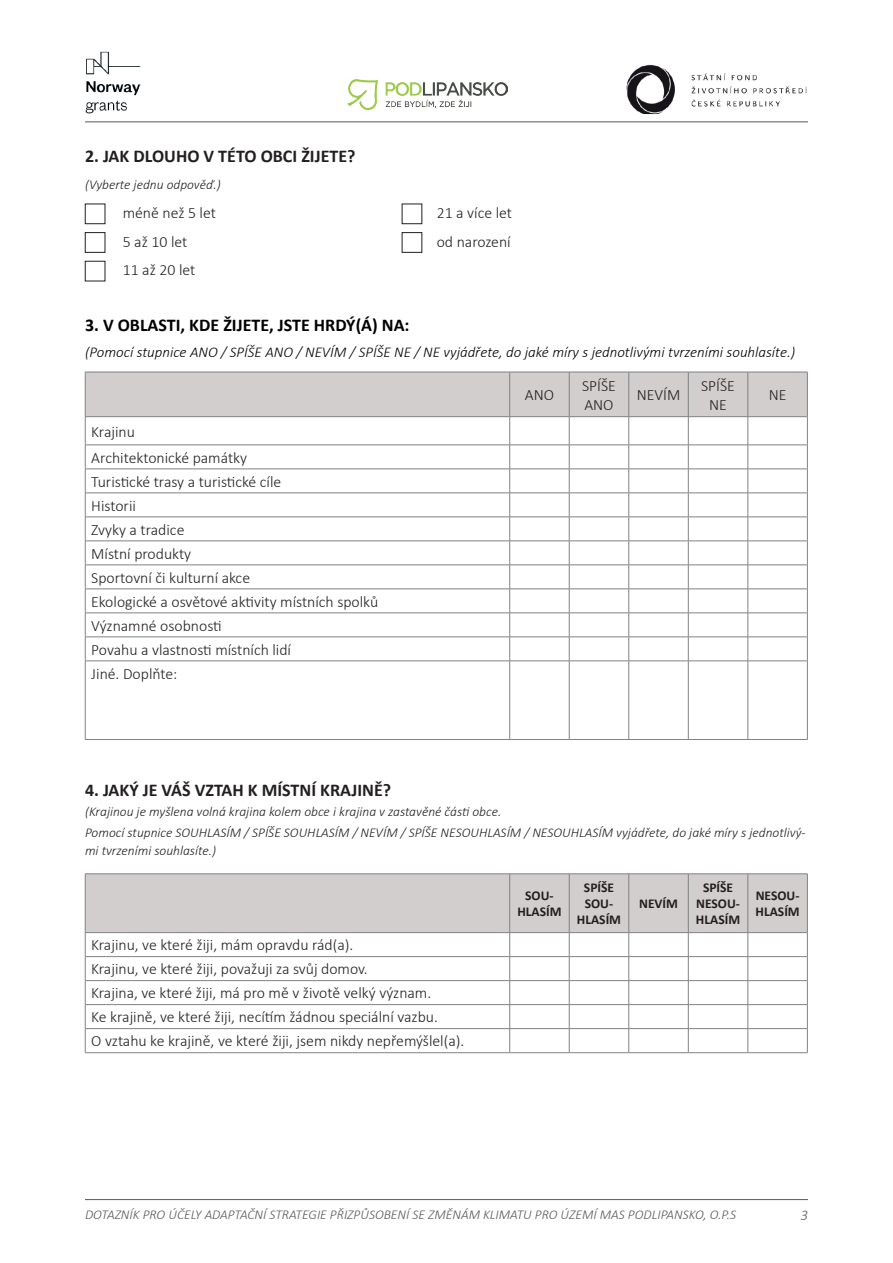
<style>
.page{position:relative;width:893px;height:1263px;background:#fff}
.page>*{position:absolute;margin:0;border:0;box-sizing:border-box;transform-origin:0 0}
.t1{font:700 18px "Calibri";color:#231f20}
.t2{font:700 18px "Calibri";color:#000}
.t3{font:300 15.75px/24px "Calibri";color:#231f20}
.t4{font:italic 300 15px "Calibri";color:#000}
.t5{font:italic 300 15px "Calibri";color:#57585a}
.t6{font:italic 300 13.5px/20.4px "Calibri";color:#231f20}
.t7{font:italic 300 13.5px "Calibri";color:#57585a}
.t8{font:700 13.5px/16.2px "Calibri";color:#231f20;text-align:center}
</style>
<div class="page">
<img style="left:348px;top:80px;width:160px;height:29px">
<hr style="left:85px;top:1199px;width:723px;height:1px;background:#57585a">
<hr style="left:85px;top:121px;width:723px;height:1px;background:#57585a">
<img style="left:85px;top:53px;width:56px;height:60px">
<img style="left:626px;top:64px;width:177px;height:49px">
<div style="left:85px;top:204px;width:20px;height:20px;border:1px solid #231f20"></div>
<div style="left:85px;top:232px;width:20px;height:21px;border:1px solid #231f20"></div>
<div style="left:402px;top:204px;width:20px;height:20px;border:1px solid #231f20"></div>
<div style="left:402px;top:232px;width:20px;height:21px;border:1px solid #231f20"></div>
<div style="left:85px;top:261px;width:20px;height:20px;border:1px solid #231f20"></div>
<hr style="left:85px;top:873px;width:425px;height:1px;background:#808285">
<hr style="left:510px;top:873px;width:59px;height:1px;background:#808285">
<hr style="left:569px;top:873px;width:60px;height:1px;background:#808285">
<hr style="left:629px;top:873px;width:59px;height:1px;background:#808285">
<hr style="left:688px;top:873px;width:60px;height:1px;background:#808285">
<hr style="left:748px;top:873px;width:59px;height:1px;background:#808285">
<svg style="left:85px;top:874px;width:723px;height:178px"></svg>
<hr style="left:85px;top:1052px;width:425px;height:1px;background:#808285">
<hr style="left:510px;top:1052px;width:59px;height:1px;background:#808285">
<hr style="left:569px;top:1052px;width:60px;height:1px;background:#808285">
<hr style="left:629px;top:1052px;width:59px;height:1px;background:#808285">
<hr style="left:688px;top:1052px;width:60px;height:1px;background:#808285">
<hr style="left:748px;top:1052px;width:59px;height:1px;background:#808285">
<svg style="left:85px;top:372px;width:723px;height:289px"></svg>
<hr style="left:85px;top:661px;width:425px;height:1px;background:#808285">
<hr style="left:85px;top:661px;width:1px;height:78px;background:#808285">
<hr style="left:510px;top:661px;width:59px;height:1px;background:#808285">
<hr style="left:509px;top:661px;width:1px;height:78px;background:#808285">
<hr style="left:569px;top:661px;width:60px;height:1px;background:#808285">
<hr style="left:569px;top:661px;width:1px;height:78px;background:#808285">
<hr style="left:629px;top:661px;width:59px;height:1px;background:#808285">
<hr style="left:628px;top:661px;width:1px;height:78px;background:#808285">
<hr style="left:688px;top:661px;width:60px;height:1px;background:#808285">
<hr style="left:688px;top:661px;width:1px;height:78px;background:#808285">
<hr style="left:748px;top:661px;width:59px;height:1px;background:#808285">
<hr style="left:748px;top:661px;width:1px;height:78px;background:#808285">
<hr style="left:807px;top:661px;width:1px;height:78px;background:#808285">
<hr style="left:85px;top:739px;width:425px;height:1px;background:#808285">
<hr style="left:510px;top:739px;width:59px;height:1px;background:#808285">
<hr style="left:569px;top:739px;width:60px;height:1px;background:#808285">
<hr style="left:629px;top:739px;width:59px;height:1px;background:#808285">
<hr style="left:688px;top:739px;width:60px;height:1px;background:#808285">
<hr style="left:748px;top:739px;width:59px;height:1px;background:#808285">
<p class="t1" style="left:85px;top:144px;width:272px">2. JAK DLOUHO V TÉTO OBCI ŽIJETE?</p>
<p class="t6" style="left:85px;top:174px;width:137px">(Vyberte jednu odpověď.)</p>
<p class="t3" style="left:123px;top:198px;width:95px;line-height:28.7px">méně než 5 let<br>5 až 10 let</p>
<p class="t3" style="left:437px;top:198px;width:77px;line-height:28.7px">21 a více let od narození</p>
<p class="t3" style="left:123px;top:258px;width:74px">11 až 20 let</p>
<p class="t2" style="left:85px;top:312px;width:326px">3. V OBLASTI, KDE ŽIJETE, JSTE HRDÝ(Á) NA:</p>
<p class="t4" style="left:85px;top:343px;width:712px">(Pomocí stupnice ANO / SPÍŠE ANO / NEVÍM / SPÍŠE NE / NE vyjádřete, do jaké míry s jednotlivými tvrzeními souhlasíte.)</p>
<p class="t3" style="left:525px;top:383px;width:31px">ANO</p>
<p class="t3" style="left:582px;top:376px;width:35px;line-height:18.9px">SPÍŠE<br>ANO</p>
<p class="t3" style="left:637px;top:383px;width:45px">NEVÍM</p>
<p class="t3" style="left:701px;top:376px;width:35px;line-height:18.9px;text-align:center">SPÍŠE<br>NE</p>
<p class="t3" style="left:769px;top:383px;width:19px">NE</p>
<p class="t3" style="left:91px;top:418px;width:157px;line-height:26.1px">Krajinu<br>Architektonické památky</p>
<p class="t3" style="left:91px;top:469px;width:289px">Turistické trasy a turistické cíle<br>Historii<br>Zvyky a tradice<br>Místní produkty<br>Sportovní či kulturní akce<br>Ekologické a osvětové aktivity místních spolků<br>Významné osobnosti<br>Povahu a vlastnosti místních lidí<br>Jiné. Doplňte:</p>
<p class="t1" style="left:85px;top:777px;width:308px">4. JAKÝ JE VÁŠ VZTAH K MÍSTNÍ KRAJINĚ?</p>
<p class="t6" style="left:85px;top:802px;width:722px">(Krajinou je myšlena volná krajina kolem obce i krajina v zastavěné části obce.<br>Pomocí stupnice SOUHLASÍM / SPÍŠE SOUHLASÍM / NEVÍM / SPÍŠE NESOUHLASÍM / NESOUHLASÍM vyjádřete, do jaké míry s jednotlivý-</p>
<p class="t6" style="left:85px;top:840px;width:133px">mi tvrzeními souhlasíte.)</p>
<p class="t8" style="left:517px;top:887px;width:46px">SOU-<br>HLASÍM</p>
<p class="t8" style="left:577px;top:879px;width:46px">SPÍŠE<br>SOU-<br>HLASÍM</p>
<p class="t8" style="left:696px;top:879px;width:46px">SPÍŠE<br>NESOU-<br>HLASÍM</p>
<p class="t8" style="left:755px;top:887px;width:46px;text-align:left">NESOU-<br>HLASÍM</p>
<p class="t8" style="left:639px;top:895px;width:40px">NEVÍM</p>
<p class="t3" style="left:91px;top:933px;width:375px">Krajinu, ve které žiji, mám opravdu rád(a).<br>Krajinu, ve které žiji, považuji za svůj domov.<br>Krajina, ve které žiji, má pro mě v životě velký význam.<br>Ke krajině, ve které žiji, necítím žádnou speciální vazbu.<br>O vztahu ke krajině, ve které žiji, jsem nikdy nepřemýšlel(a).</p>
<p class="t7" style="left:85px;top:1206px;width:652px">DOTAZNÍK PRO ÚČELY ADAPTAČNÍ STRATEGIE PŘIZPŮSOBENÍ SE ZMĚNÁM KLIMATU PRO ÚZEMÍ MAS PODLIPANSKO, O.P.S</p>
<p class="t5" style="left:800px;top:1206px;width:9px">3</p>
</div>
